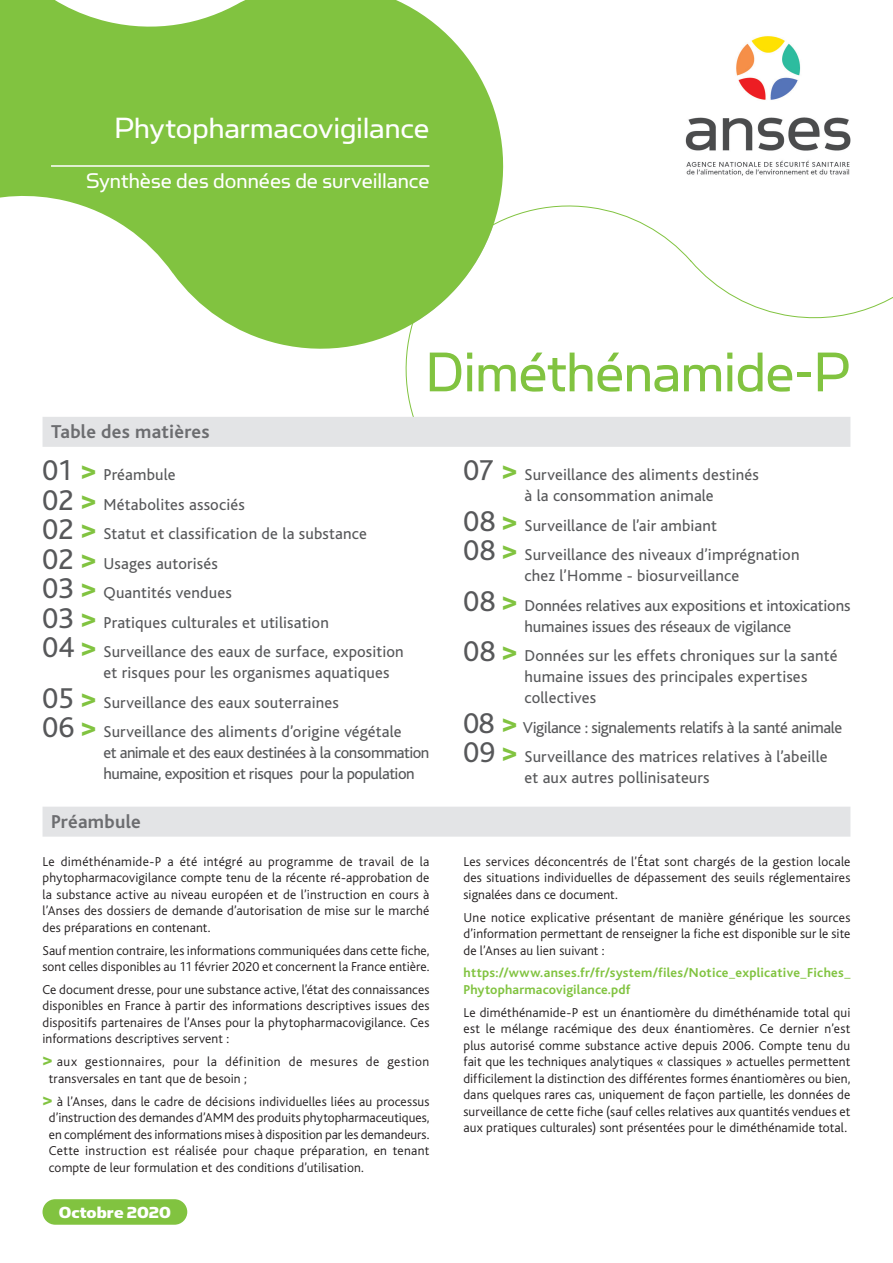
<style>
.page{position:relative;width:893px;height:1263px;background:#fff}
.page>*{position:absolute;margin:0;border:0;box-sizing:border-box;transform-origin:0 0}
.t1{font:63px "Simian Text Orangutan";letter-spacing:-.01em;color:#81c340}
.t2{font:33px "Simian Text Orangutan";letter-spacing:-.005em;color:#fff}
.t3{font:24px "Simian Text Orangutan";color:#fff}
.t4{font:700 19.5px "Bliss";letter-spacing:.015em;color:#6c6d70}
.t5{font:18px "Simian Text Chimpanzee";color:#fff}
.t6{font:16.5px/29.5px "Bliss";letter-spacing:.005em;color:#57585a}
.t7{font:16.5px/29.5px "Bliss";letter-spacing:-.015em;color:#57585a}
.t8{font:16.5px/21px "Bliss";letter-spacing:-.03em;color:#57585a}
.t9{font:300 13.5px/16.5px "Bliss";letter-spacing:.01em;color:#231f20;text-align:justify}
.t10{font:700 13.5px/16.5px "Bliss";letter-spacing:.015em;color:#81c340}
.t11{font:300 13.5px/16.5px "Bliss";letter-spacing:.03em;color:#231f20}
.s1{font-size:30px}
.s2{font-weight:800;font-size:30px;color:#81c340}
.s3{font-weight:800;font-size:19.5px;color:#81c340}
</style>
<div class="page">
<svg style="left:405px;top:205px;width:488px;height:220px"></svg>
<svg style="left:0;top:0;width:521px;height:367px;fill:#81c340"></svg>
<div style="left:43px;top:1199px;width:144px;height:26px;background:#81c340;border-radius:13px"></div>
<img style="left:685px;top:36px;width:165px;height:140px">
<div style="left:43px;top:417px;width:807px;height:30px;background:#e3e4e6"></div>
<hr style="left:51px;top:165px;width:378px;height:2px;background:#fff">
<div style="left:43px;top:807px;width:807px;height:30px;background:#e3e4e6"></div>
<h2 class="t2" style="left:114px;top:110px;width:317px">Phytopharmacovigilance</h2>
<h3 class="t3" style="left:86px;top:167px;width:345px">Synthèse des données de surveillance</h3>
<h1 class="t1" style="left:425px;top:337px;width:427px">Diméthénamide-P</h1>
<h3 class="t4" style="left:51px;top:422px;width:160px">Table des matières</h3>
<p class="t6" style="left:43px;top:460px;width:363px"><span class="s1">01</span> <span class="s2">&gt;</span> Préambule<br><span class="s1">02</span> <span class="s2">&gt;</span> Métabolites associés<br><span class="s1">02</span> <span class="s2">&gt;</span> Statut et classification de la substance<br><span class="s1">02</span> <span class="s2">&gt;</span> Usages autorisés<br><span class="s1">03</span> <span class="s2">&gt;</span> Quantités vendues<br><span class="s1">03</span> <span class="s2">&gt;</span> Pratiques culturales et utilisation<br><span class="s1">04</span> <span class="s2">&gt;</span> Surveillance des eaux de surface, exposition</p>
<p class="t6" style="left:43px;top:658px;width:361px;text-indent:61px">et risques pour les organismes aquatiques<br><span class="s1">05</span> <span class="s2">&gt;</span> Surveillance des eaux souterraines<br><span class="s1">06</span> <span class="s2">&gt;</span> Surveillance des aliments d’origine végétale</p>
<p class="t8" style="left:104px;top:743px;width:327px">et animale et des eaux destinées à la consommation humaine, exposition et risques pour la population</p>
<h3 class="t4" style="left:51px;top:811px;width:91px">Préambule</h3>
<p class="t9" style="left:43px;top:853px;width:388px">Le diméthénamide-P a été intégré au programme de travail de la phytopharmacovigilance compte tenu de la récente ré-approbation de la substance active au niveau européen et de l’instruction en cours à l’Anses des dossiers de demande d’autorisation de mise sur le marché des préparations en contenant.</p>
<p class="t9" style="left:43px;top:942px;width:388px">Sauf mention contraire, les informations communiquées dans cette fiche, sont celles disponibles au 11 février 2020 et concernent la France entière.</p>
<p class="t9" style="left:43px;top:981px;width:388px">Ce document dresse, pour une substance active, l’état des connaissances disponibles en France à partir des informations descriptives issues des dispositifs partenaires de l’Anses pour la phytopharmacovigilance. Ces informations descriptives servent :</p>
<p class="t11" style="left:49px;top:1054px;width:382px;text-indent:-6px"><span class="s3">&gt;</span> aux gestionnaires, pour la définition de mesures de gestion transversales en tant que de besoin ;</p>
<p class="t9" style="left:49px;top:1093px;width:382px;text-indent:-6px"><span class="s3">&gt;</span> à l’Anses, dans le cadre de décisions individuelles liées au processus d’instruction des demandes d’AMM des produits phytopharmaceutiques, en complément des informations mises à disposition par les demandeurs.<br>Cette instruction est réalisée pour chaque préparation, en tenant compte de leur formulation et des conditions d’utilisation.</p>
<h3 class="t5" style="left:59px;top:1201px;width:114px">Octobre 2020</h3>
<p class="t6" style="left:525px;top:465px;width:236px;line-height:21px;text-indent:-61px"><span class="s1">07</span> <span class="s2">&gt;</span> Surveillance des aliments destinés à la consommation animale</p>
<p class="t6" style="left:463px;top:511px;width:338px"><span class="s1">08</span> <span class="s2">&gt;</span> Surveillance de l’air ambiant<br><span class="s1">08</span> <span class="s2">&gt;</span> Surveillance des niveaux d’imprégnation</p>
<p class="t6" style="left:463px;top:561px;width:388px;text-indent:61px">chez l’Homme - biosurveillance<br><span class="s1">08</span> <span class="s2">&gt;</span> Données relatives aux expositions et intoxications</p>
<p class="t6" style="left:463px;top:612px;width:375px;text-indent:61px">humaines issues des réseaux de vigilance<br><span class="s1">08</span> <span class="s2">&gt;</span> Données sur les effets chroniques sur la santé</p>
<p class="t6" style="left:525px;top:667px;width:284px;line-height:21px">humaine issues des principales expertises collectives</p>
<p class="t7" style="left:463px;top:713px;width:380px"><span class="s1">08</span> <span class="s2">&gt;</span> Vigilance : signalements relatifs à la santé animale<br><span class="s1">09</span> <span class="s2">&gt;</span> Surveillance des matrices relatives à l’abeille</p>
<p class="t6" style="left:525px;top:763px;width:187px">et aux autres pollinisateurs</p>
<p class="t9" style="left:463px;top:853px;width:388px">Les services déconcentrés de l’État sont chargés de la gestion locale des situations individuelles de dépassement des seuils réglementaires signalées dans ce document.</p>
<p class="t9" style="left:463px;top:909px;width:388px">Une notice explicative présentant de manière générique les sources d’information permettant de renseigner la fiche est disponible sur le site de l’Anses au lien suivant :</p>
<p class="t10" style="left:463px;top:965px;width:388px">https://www.anses.fr/fr/system/files/Notice_explicative_Fiches_<br>Phytopharmacovigilance.pdf</p>
<p class="t9" style="left:463px;top:1004px;width:388px">Le diméthénamide-P est un énantiomère du diméthénamide total qui est le mélange racémique des deux énantiomères. Ce dernier n’est plus autorisé comme substance active depuis 2006. Compte tenu du fait que les techniques analytiques « classiques » actuelles permettent difficilement la distinction des différentes formes énantiomères ou bien, dans quelques rares cas, uniquement de façon partielle, les données de surveillance de cette fiche (sauf celles relatives aux quantités vendues et aux pratiques culturales) sont présentées pour le diméthénamide total.</p>
</div>
